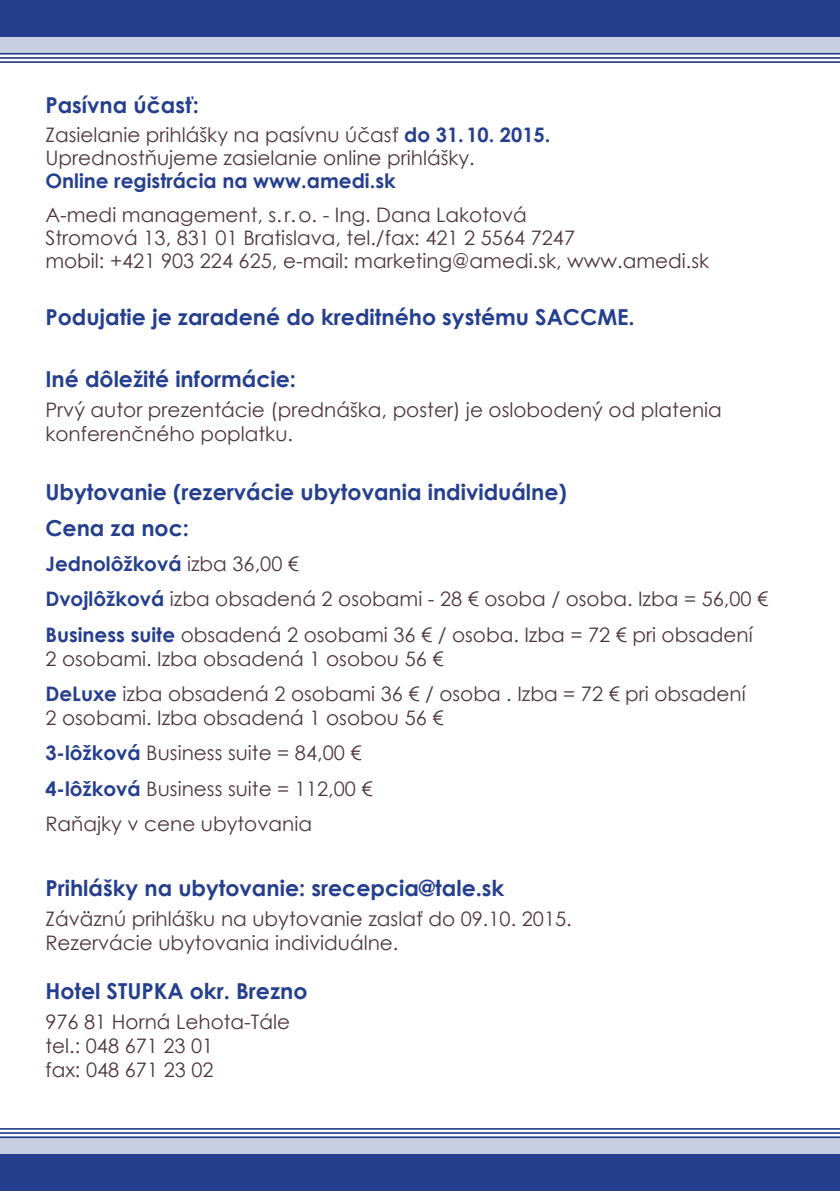
<style>
.page{position:relative;width:840px;height:1191px;background:#fff}
.page>*{position:absolute;margin:0;border:0;box-sizing:border-box;transform-origin:0 0}
.t1{font:700 22px/35.4px "Century Gothic";color:#253f8e}
.t2{font:20px/35.4px "Century Gothic";color:#4f3641}
.t3{font:700 20px "Century Gothic";color:#253f8e}
.s1{font-weight:700;color:#253f8e}
</style>
<div class="page">
<svg style="left:0;top:36px;width:839px;height:17px;background:#bec5dd"></svg>
<div style="left:0;top:1138px;width:839px;height:31px;background:#c9cfe3"></div>
<div style="left:0;top:0;width:839px;height:36px;background:#253f8e"></div>
<div style="left:0;top:1154px;width:839px;height:37px;background:#253f8e"></div>
<hr style="left:0;top:53px;width:839px;height:2px;background:#253f8e">
<hr style="left:0;top:57px;width:839px;height:2px;background:#253f8e">
<hr style="left:0;top:61px;width:839px;height:2px;background:#253f8e">
<hr style="left:0;top:1136px;width:839px;height:2px;background:#253f8e">
<hr style="left:0;top:1132px;width:839px;height:1px;background:#253f8e">
<hr style="left:0;top:1128px;width:839px;height:1px;background:#253f8e">
<hr style="left:839px;top:362px;width:1px;height:541px;background:#253f8e">
<p class="t1" style="left:45px;top:86px;width:155px">Pasívna účasť:</p>
<p class="t2" style="left:45px;top:123px;width:506px;line-height:23px">Zasielanie prihlášky na pasívnu účasť <span class="s1">do 31.10. 2015.<br></span>Uprednostňujeme zasielanie online prihlášky.</p>
<p class="t3" style="left:45px;top:165px;width:351px">Online registrácia na www.amedi.sk</p>
<p class="t2" style="left:45px;top:203px;width:665px;line-height:23px">A-medi management, s.r.o. - Ing. Dana Lakotová<br>Stromová 13, 831 01 Bratislava, tel./fax: 421 2 5564 7247<br>mobil: +421 903 224 625, e-mail: marketing@amedi.sk, www.amedi.sk</p>
<p class="t1" style="left:45px;top:298px;width:590px">Podujatie je zaradené do kreditného systému SACCME.</p>
<p class="t1" style="left:45px;top:360px;width:252px">Iné dôležité informácie:</p>
<p class="t2" style="left:45px;top:397px;width:677px;line-height:24px">Prvý autor prezentácie (prednáška, poster) je oslobodený od platenia konferenčného poplatku.</p>
<p class="t1" style="left:45px;top:473px;width:522px">Ubytovanie (rezervácie ubytovania individuálne)<br>Cena za noc:</p>
<p class="t2" style="left:45px;top:545px;width:724px"><span class="s1">Jednolôžková</span> izba 36,00 €<br><span class="s1">Dvojlôžková</span> izba obsadená 2 osobami - 28 € osoba / osoba. Izba = 56,00 €<br><span class="s1">Business suite</span> obsadená 2 osobami 36 € / osoba. Izba = 72 € pri obsadení</p>
<p class="t2" style="left:45px;top:640px;width:701px">2 osobami. Izba obsadená 1 osobou 56 €<br><span class="s1">DeLuxe</span> izba obsadená 2 osobami 36 € / osoba . Izba = 72 € pri obsadení</p>
<p class="t2" style="left:45px;top:699px;width:399px">2 osobami. Izba obsadená 1 osobou 56 € <span class="s1">3-lôžková</span> Business suite = 84,00 € <span class="s1">4-lôžková</span> Business suite = 112,00 € Raňajky v cene ubytovania</p>
<p class="t1" style="left:45px;top:869px;width:460px">Prihlášky na ubytovanie: srecepcia@tale.sk</p>
<p class="t2" style="left:45px;top:906px;width:527px;line-height:24px">Záväznú prihlášku na ubytovanie zaslať do 09.10. 2015.<br>Rezervácie ubytovania individuálne.</p>
<p class="t1" style="left:45px;top:972px;width:263px">Hotel STUPKA okr. Brezno</p>
<p class="t2" style="left:45px;top:1009px;width:246px;line-height:24px">976 81 Horná Lehota-Tále tel.: 048 671 23 01<br>fax: 048 671 23 02</p>
</div>
